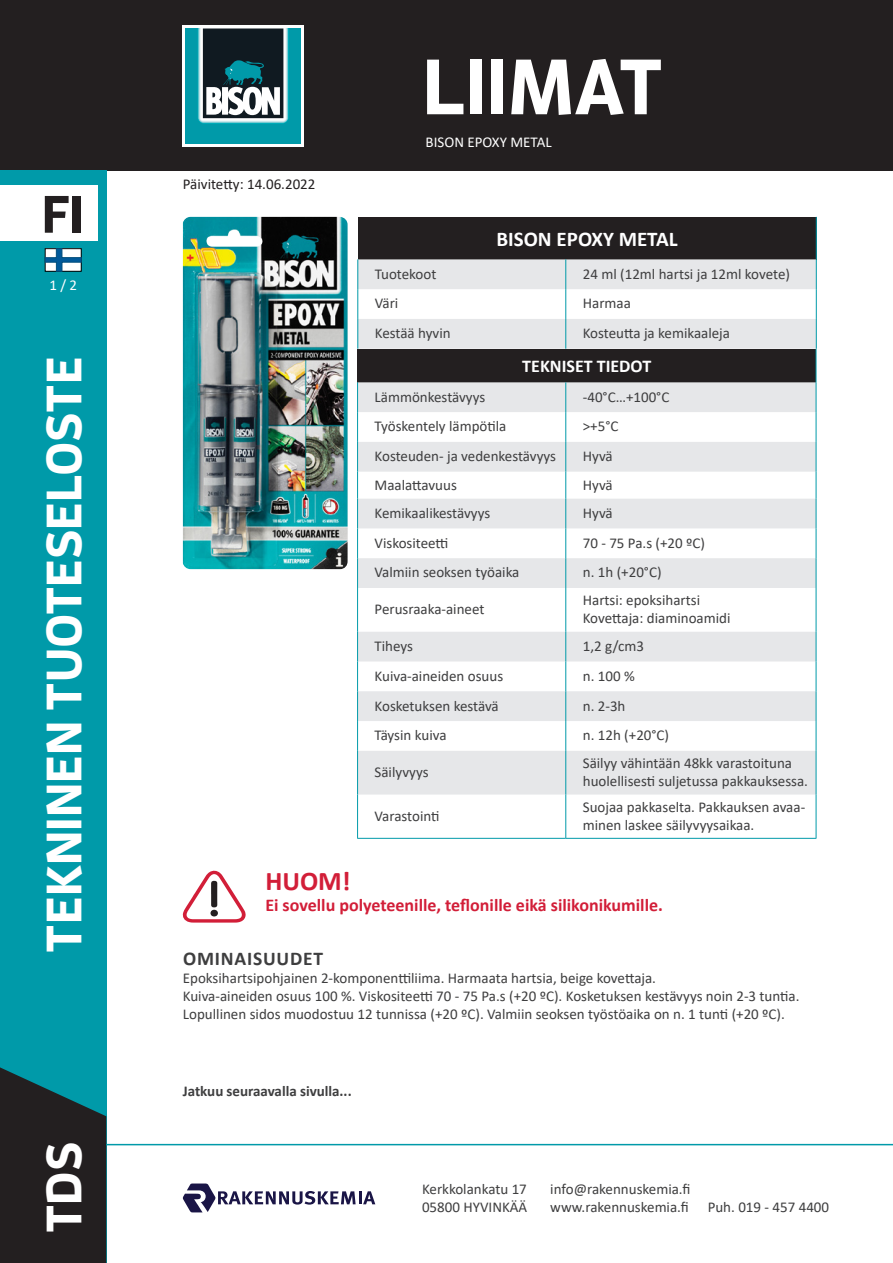
<style>
.page{position:relative;width:893px;height:1263px;background:#fff}
.page>*{position:absolute;margin:0;border:0;box-sizing:border-box;transform-origin:0 0}
.t1{font:700 78.15px "Enzo OT";color:#fff}
.t2{font:700 52.5px "Enzo OT";color:#231f20}
.t3{font:700 49.5px "Enzo OT";color:#fff}
.t4{font:700 27px "Calibri";color:#d21e38}
.Technical_Data_name{font:700 21px "Calibri";color:#fff}
.technical_data_parag{font:700 19.5px "Calibri";letter-spacing:.04em;color:#3e3e3f}
.t5{font:700 18px "Calibri";color:#d21e38}
.t6{font:700 18px "Calibri";color:#fff}
.technical_data_parag-2{font:15px/18px "Calibri";color:#3e3e3f}
.technical_data_parag-3{font:700 15px "Calibri";color:#3e3e3f}
.t7{font:15px "Calibri";color:#231f20}
.t8{font:15px "Calibri";color:#fff}
</style>
<div class="page">
<div style="left:0;top:0;width:893px;height:170px;background:#231f20"></div>
<div style="left:0;top:170px;width:106px;height:1093px;background:#009aa9"></div>
<svg style="left:0;top:1067px;width:106px;height:196px;background:#1e2e31"></svg>
<hr style="left:106px;top:1144px;width:787px;height:1px;background:#009aa9">
<div style="left:0;top:186px;width:98px;height:55px;background:#fff"></div>
<svg style="left:45px;top:248px;width:36px;height:23px"></svg>
<svg style="left:183px;top:26px;width:121px;height:121px"></svg>
<div style="left:186px;top:29px;width:115px;height:115px;background:#009aa9"></div>
<svg style="left:198px;top:29px;width:91px;height:95px;background:#566e74"></svg>
<svg style="left:182px;top:1183px;width:193px;height:29px"></svg>
<div style="left:358px;top:349px;width:458px;height:33px;background:#231f20"></div>
<svg style="left:358px;top:382px;width:458px;height:412px;fill:#e6e7e9"></svg>
<hr style="left:816px;top:349px;width:1px;height:33px;background:#009aa9">
<hr style="left:357px;top:382px;width:1px;height:30px;background:#009aa9">
<hr style="left:565px;top:382px;width:1px;height:30px;background:#009aa9">
<hr style="left:816px;top:382px;width:1px;height:30px;background:#009aa9">
<hr style="left:357px;top:412px;width:1px;height:30px;background:#009aa9">
<hr style="left:565px;top:412px;width:1px;height:30px;background:#009aa9">
<hr style="left:816px;top:412px;width:1px;height:30px;background:#009aa9">
<hr style="left:357px;top:442px;width:1px;height:30px;background:#009aa9">
<hr style="left:565px;top:442px;width:1px;height:30px;background:#009aa9">
<hr style="left:816px;top:442px;width:1px;height:30px;background:#009aa9">
<svg style="left:357px;top:472px;width:1px;height:56px"></svg>
<svg style="left:565px;top:472px;width:1px;height:56px"></svg>
<svg style="left:816px;top:472px;width:1px;height:56px"></svg>
<hr style="left:357px;top:528px;width:1px;height:30px;background:#009aa9">
<hr style="left:565px;top:528px;width:1px;height:30px;background:#009aa9">
<hr style="left:816px;top:528px;width:1px;height:30px;background:#009aa9">
<hr style="left:357px;top:558px;width:1px;height:30px;background:#009aa9">
<hr style="left:565px;top:558px;width:1px;height:30px;background:#009aa9">
<hr style="left:816px;top:558px;width:1px;height:30px;background:#009aa9">
<hr style="left:357px;top:588px;width:1px;height:44px;background:#009aa9">
<hr style="left:565px;top:588px;width:1px;height:44px;background:#009aa9">
<hr style="left:816px;top:588px;width:1px;height:44px;background:#009aa9">
<svg style="left:357px;top:632px;width:1px;height:29px"></svg>
<svg style="left:565px;top:632px;width:1px;height:29px"></svg>
<svg style="left:816px;top:632px;width:1px;height:29px"></svg>
<hr style="left:357px;top:661px;width:1px;height:30px;background:#009aa9">
<hr style="left:565px;top:661px;width:1px;height:30px;background:#009aa9">
<hr style="left:816px;top:661px;width:1px;height:30px;background:#009aa9">
<hr style="left:357px;top:691px;width:1px;height:30px;background:#009aa9">
<hr style="left:565px;top:691px;width:1px;height:30px;background:#009aa9">
<hr style="left:816px;top:691px;width:1px;height:30px;background:#009aa9">
<hr style="left:357px;top:721px;width:1px;height:30px;background:#009aa9">
<hr style="left:565px;top:721px;width:1px;height:30px;background:#009aa9">
<hr style="left:816px;top:721px;width:1px;height:30px;background:#009aa9">
<hr style="left:357px;top:751px;width:1px;height:43px;background:#009aa9">
<hr style="left:565px;top:751px;width:1px;height:43px;background:#009aa9">
<hr style="left:816px;top:751px;width:1px;height:43px;background:#009aa9">
<hr style="left:357px;top:794px;width:1px;height:44px;background:#009aa9">
<hr style="left:565px;top:794px;width:1px;height:44px;background:#009aa9">
<hr style="left:816px;top:794px;width:1px;height:44px;background:#009aa9">
<hr style="left:357px;top:838px;width:209px;height:1px;background:#009aa9">
<hr style="left:566px;top:838px;width:250px;height:1px;background:#009aa9">
<div style="left:358px;top:217px;width:458px;height:42px;background:#231f20"></div>
<svg style="left:358px;top:259px;width:458px;height:90px"></svg>
<hr style="left:816px;top:217px;width:1px;height:42px;background:#009aa9">
<hr style="left:357px;top:259px;width:1px;height:30px;background:#009aa9">
<hr style="left:565px;top:259px;width:1px;height:30px;background:#009aa9">
<hr style="left:816px;top:259px;width:1px;height:30px;background:#009aa9">
<hr style="left:357px;top:289px;width:1px;height:30px;background:#009aa9">
<hr style="left:565px;top:289px;width:1px;height:30px;background:#009aa9">
<hr style="left:816px;top:289px;width:1px;height:30px;background:#009aa9">
<hr style="left:357px;top:319px;width:1px;height:30px;background:#009aa9">
<hr style="left:565px;top:319px;width:1px;height:30px;background:#009aa9">
<hr style="left:816px;top:319px;width:1px;height:30px;background:#009aa9">
<img style="left:183px;top:217px;width:165px;height:352px">
<svg style="left:182px;top:870px;width:64px;height:53px"></svg>
<h2 class="t2" style="left:42px;top:181px;width:44px">FI</h2>
<p class="t8" style="left:49px;top:275px;width:29px">1 / 2</p>
<h3 class="t3" style="left:33px;top:952px;width:597px;rotate:-90deg">TEKNINEN TUOTESELOSTE</h3>
<h3 class="t3" style="left:33px;top:1233px;width:93px;rotate:-90deg">TDS</h3>
<h1 class="t1" style="left:422px;top:38px;width:242px">LIIMAT</h1>
<p class="t7" style="left:183px;top:173px;width:134px">Päivitetty: 14.06.2022</p>
<p class="t8" style="left:426px;top:131px;width:128px">BISON EPOXY METAL</p>
<p class="Technical_Data_name" style="left:496px;top:224px;width:183px">BISON EPOXY METAL</p>
<p class="technical_data_parag-2" style="left:375px;top:264px;width:63px">Tuotekoot</p>
<p class="technical_data_parag-2" style="left:583px;top:264px;width:209px">24 ml (12ml hartsi ja 12ml kovete)</p>
<p class="technical_data_parag-2" style="left:375px;top:294px;width:25px">Väri</p>
<p class="technical_data_parag-2" style="left:583px;top:294px;width:50px">Harmaa</p>
<p class="technical_data_parag-2" style="left:375px;top:324px;width:77px">Kestää hyvin</p>
<p class="technical_data_parag-2" style="left:583px;top:324px;width:149px">Kosteutta ja kemikaaleja</p>
<p class="t6" style="left:522px;top:354px;width:130px">TEKNISET TIEDOT</p>
<p class="technical_data_parag-2" style="left:375px;top:387px;width:112px">Lämmönkestävyys</p>
<p class="technical_data_parag-2" style="left:583px;top:387px;width:88px">-40°C…+100°C</p>
<p class="technical_data_parag-2" style="left:375px;top:417px;width:133px">Työskentely lämpötila</p>
<p class="technical_data_parag-2" style="left:583px;top:417px;width:37px">&gt;+5°C</p>
<p class="technical_data_parag-2" style="left:375px;top:447px;width:183px">Kosteuden- ja vedenkestävyys</p>
<p class="technical_data_parag-2" style="left:583px;top:447px;width:31px">Hyvä</p>
<p class="technical_data_parag-2" style="left:375px;top:475px;width:84px">Maalattavuus</p>
<p class="technical_data_parag-2" style="left:583px;top:475px;width:31px">Hyvä</p>
<p class="technical_data_parag-2" style="left:375px;top:504px;width:117px">Kemikaalikestävyys</p>
<p class="technical_data_parag-2" style="left:583px;top:504px;width:31px">Hyvä</p>
<p class="technical_data_parag-2" style="left:375px;top:533px;width:75px">Viskositeetti</p>
<p class="technical_data_parag-2" style="left:583px;top:533px;width:124px">70 - 75 Pa.s (+20 ºC)</p>
<p class="technical_data_parag-2" style="left:375px;top:563px;width:146px">Valmiin seoksen työaika</p>
<p class="technical_data_parag-2" style="left:583px;top:563px;width:80px">n. 1h (+20°C)</p>
<p class="technical_data_parag-2" style="left:375px;top:600px;width:111px">Perusraaka-aineet</p>
<p class="technical_data_parag-2" style="left:583px;top:591px;width:119px">Hartsi: epoksihartsi</p>
<p class="technical_data_parag-2" style="left:583px;top:609px;width:149px">Kovettaja: diaminoamidi</p>
<p class="technical_data_parag-2" style="left:375px;top:637px;width:40px">Tiheys</p>
<p class="technical_data_parag-2" style="left:583px;top:637px;width:63px">1,2 g/cm3</p>
<p class="technical_data_parag-2" style="left:375px;top:666px;width:130px">Kuiva-aineiden osuus</p>
<p class="technical_data_parag-2" style="left:583px;top:666px;width:53px">n. 100 %</p>
<p class="technical_data_parag-2" style="left:375px;top:696px;width:126px">Kosketuksen kestävä</p>
<p class="technical_data_parag-2" style="left:583px;top:696px;width:44px">n. 2-3h</p>
<p class="technical_data_parag-2" style="left:375px;top:726px;width:73px">Täysin kuiva</p>
<p class="technical_data_parag-2" style="left:583px;top:726px;width:88px">n. 12h (+20°C)</p>
<p class="technical_data_parag-2" style="left:375px;top:763px;width:56px">Säilyvyys</p>
<p class="technical_data_parag-2" style="left:583px;top:754px;width:227px">Säilyy vähintään 48kk varastoituna huolellisesti suljetussa pakkauksessa.</p>
<p class="technical_data_parag-2" style="left:375px;top:806px;width:66px">Varastointi</p>
<p class="technical_data_parag-2" style="left:583px;top:797px;width:224px">Suojaa pakkaselta. Pakkauksen avaa&shy;minen laskee säilyvyysaikaa.</p>
<p class="t4" style="left:265px;top:862px;width:87px">HUOM!</p>
<p class="t5" style="left:265px;top:893px;width:399px">Ei sovellu polyeteenille, teflonille eikä silikonikumille.</p>
<p class="technical_data_parag" style="left:183px;top:945px;width:141px">OMINAISUUDET</p>
<p class="technical_data_parag-2" style="left:183px;top:969px;width:475px">Epoksihartsipohjainen 2-komponenttiliima. Harmaata hartsia, beige kovettaja.</p>
<p class="technical_data_parag-2" style="left:183px;top:987px;width:618px">Kuiva-aineiden osuus 100 %. Viskositeetti 70 - 75 Pa.s (+20 ºC). Kosketuksen kestävyys noin 2-3 tuntia.<br>Lopullinen sidos muodostuu 12 tunnissa (+20 ºC). Valmiin seoksen työstöaika on n. 1 tunti (+20 ºC).</p>
<p class="technical_data_parag-3" style="left:183px;top:1080px;width:170px">Jatkuu seuraavalla sivulla...</p>
<p class="technical_data_parag-2" style="left:422px;top:1180px;width:107px">Kerkkolankatu 17<br>05800 HYVINKÄÄ</p>
<p class="technical_data_parag-2" style="left:550px;top:1180px;width:142px">info@rakennuskemia.fi www.rakennuskemia.fi</p>
<p class="technical_data_parag-2" style="left:708px;top:1198px;width:123px">Puh. 019 - 457 4400</p>
</div>
